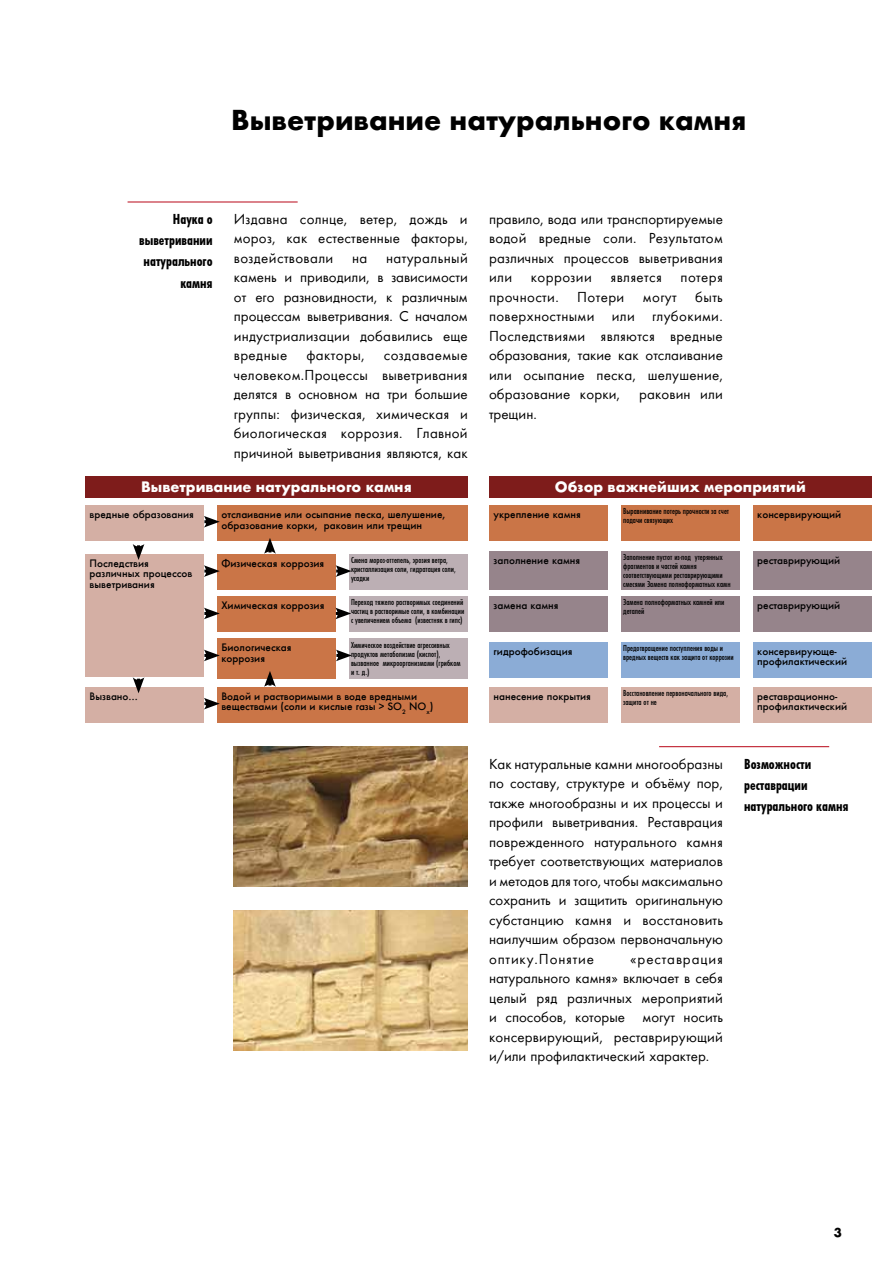
<style>
.page{position:relative;width:893px;height:1263px;background:#fff}
.page>*{position:absolute;margin:0;border:0;box-sizing:border-box;transform-origin:0 0}
.t1{font:700 30px "Futura TCY";color:#000}
.t2{font:700 15.75px "Futura TCY";color:#fff}
.t3{font:15px/19.5px "Futura TCY Boo";letter-spacing:.01em;color:#000;text-align:justify}
.t4{font:15px/21.3px "Futura TCY Bol Con";color:#000;text-align:right}
.t5{font:700 13.5px "Futura T";color:#000}
.t6{font:500 11.25px/10.2px "Futura TCY";color:#000}
.t7{font:9px/9px "Futura TCY Med Con";color:#000}
</style>
<div class="page">
<img style="left:234px;top:746px;width:234px;height:141px">
<img style="left:234px;top:910px;width:234px;height:140px">
<div style="left:217px;top:505px;width:251px;height:36px;background:#ca7547"></div>
<div style="left:217px;top:687px;width:251px;height:36px;background:#ca7547"></div>
<div style="left:217px;top:554px;width:119px;height:36px;background:#ca7547"></div>
<div style="left:217px;top:596px;width:119px;height:36px;background:#ca7547"></div>
<div style="left:217px;top:638px;width:119px;height:41px;background:#ca7547"></div>
<div style="left:349px;top:554px;width:119px;height:36px;background:#bcafb4"></div>
<div style="left:349px;top:596px;width:119px;height:36px;background:#bcafb4"></div>
<div style="left:349px;top:638px;width:119px;height:41px;background:#bcafb4"></div>
<div style="left:85px;top:505px;width:119px;height:36px;background:#d4afa4"></div>
<div style="left:85px;top:554px;width:119px;height:123px;background:#d4afa4"></div>
<div style="left:85px;top:687px;width:119px;height:36px;background:#d4afa4"></div>
<div style="left:85px;top:476px;width:383px;height:21px;background:#7e1c1b"></div>
<svg style="left:204px;top:565px;width:16px;height:12px"></svg>
<svg style="left:335px;top:565px;width:17px;height:12px"></svg>
<svg style="left:204px;top:608px;width:16px;height:11px"></svg>
<svg style="left:335px;top:608px;width:16px;height:11px"></svg>
<svg style="left:204px;top:650px;width:16px;height:11px"></svg>
<svg style="left:336px;top:650px;width:16px;height:11px"></svg>
<svg style="left:204px;top:698px;width:16px;height:11px"></svg>
<svg style="left:264px;top:671px;width:12px;height:16px"></svg>
<svg style="left:133px;top:677px;width:11px;height:16px"></svg>
<svg style="left:204px;top:516px;width:16px;height:12px"></svg>
<svg style="left:264px;top:538px;width:12px;height:16px"></svg>
<svg style="left:133px;top:544px;width:11px;height:16px"></svg>
<div style="left:621px;top:505px;width:119px;height:36px;background:#ca7547"></div>
<div style="left:621px;top:551px;width:119px;height:38px;background:#96848b"></div>
<div style="left:621px;top:596px;width:119px;height:36px;background:#96848b"></div>
<div style="left:621px;top:642px;width:119px;height:35px;background:#8bacd6"></div>
<div style="left:621px;top:687px;width:119px;height:36px;background:#d4afa4"></div>
<div style="left:753px;top:505px;width:119px;height:36px;background:#ca7547"></div>
<div style="left:753px;top:551px;width:119px;height:38px;background:#96848b"></div>
<div style="left:753px;top:596px;width:119px;height:36px;background:#96848b"></div>
<div style="left:753px;top:642px;width:119px;height:35px;background:#8bacd6"></div>
<div style="left:753px;top:687px;width:119px;height:36px;background:#d4afa4"></div>
<div style="left:489px;top:505px;width:119px;height:36px;background:#ca7547"></div>
<div style="left:489px;top:551px;width:119px;height:38px;background:#96848b"></div>
<div style="left:489px;top:596px;width:119px;height:36px;background:#96848b"></div>
<div style="left:489px;top:642px;width:119px;height:35px;background:#8bacd6"></div>
<div style="left:489px;top:687px;width:119px;height:36px;background:#d4afa4"></div>
<div style="left:489px;top:476px;width:383px;height:21px;background:#7e1c1b"></div>
<hr style="left:128px;top:202px;width:170px;height:1px;background:#b80718">
<hr style="left:659px;top:746px;width:170px;height:1px;background:#b80718">
<h1 class="t1" style="left:231px;top:103px;width:517px">Выветривание натурального камня</h1>
<p class="t4" style="left:139px;top:208px;width:75px">Наука о выветривании натурального камня</p>
<p class="t3" style="left:234px;top:209px;width:235px">Издавна солнце, ветер, дождь и мороз, как естественные факторы, воздействовали на натуральный камень и приводили, в зависимости от его разновидности, к различным процессам выветривания. С началом индустриализации добавились еще вредные</p>
<p class="t3" style="left:306px;top:346px;width:60px">факторы,</p>
<p class="t3" style="left:234px;top:346px;width:235px;text-indent:150px">создаваемые человеком.Процессы выветривания делятся в основном на три большие группы: физическая, химическая и биологическая коррозия. Главной причиной выветривания являются, как</p>
<p class="t3" style="left:489px;top:209px;width:235px">правило, вода или транспортируемые водой вредные соли. Результатом различных процессов выветривания или</p>
<p class="t3" style="left:531px;top:268px;width:62px">коррозии</p>
<p class="t3" style="left:610px;top:268px;width:53px">является</p>
<p class="t3" style="left:489px;top:268px;width:235px;text-indent:192px">потеря прочности. Потери могут быть поверхностными или глубокими.<br>Последствиями являются вредные образования, такие как отслаивание или осыпание песка, шелушение, образование корки,</p>
<p class="t3" style="left:639px;top:385px;width:85px">раковин или</p>
<p class="t3" style="left:489px;top:404px;width:49px">трещин.</p>
<p class="t2" style="left:141px;top:478px;width:272px">Выветривание натурального камня</p>
<p class="t6" style="left:90px;top:510px;width:106px">вредные образования</p>
<p class="t6" style="left:90px;top:558px;width:104px">Последствия различных процессов выветривания</p>
<p class="t6" style="left:90px;top:691px;width:50px">Вызвано…</p>
<p class="t6" style="left:221px;top:510px;width:225px">отслаивание или осыпание песка, шелушение, образование корки, раковин или трещин</p>
<p class="t6" style="left:221px;top:558px;width:104px">Физическая коррозия</p>
<p class="t6" style="left:221px;top:600px;width:104px">Химическая коррозия</p>
<p class="t6" style="left:221px;top:643px;width:72px">Биологическая коррозия</p>
<p class="t7" style="left:351px;top:556px;width:106px">Смена мороз-оттепель, эрозия ветра, кристаллизация соли, гидратация соли, усадки</p>
<p class="t7" style="left:351px;top:598px;width:115px;text-align:justify">Переход тяжело растворимых соединений частиц в растворимые соли, в комбинации с увеличением объема (известняк в гипс)</p>
<p class="t7" style="left:351px;top:640px;width:111px">Химическое воздействие агрессивных продуктов метаболизма (кислот), вызванное микроорганизмами (грибком и т. д.)</p>
<p class="t6" style="left:221px;top:691px;width:213px">Водой и растворимыми в воде вредными веществами (соли и кислые газы &gt; SO<sub>2</sub> NO<sub>x</sub>)</p>
<p class="t2" style="left:555px;top:478px;width:252px">Обзор важнейших мероприятий</p>
<p class="t6" style="left:494px;top:510px;width:89px">укрепление камня</p>
<p class="t6" style="left:494px;top:555px;width:88px">заполнение камня</p>
<p class="t6" style="left:494px;top:600px;width:67px">замена камня</p>
<p class="t6" style="left:494px;top:646px;width:80px">гидрофобизация</p>
<p class="t6" style="left:494px;top:691px;width:99px">нанесение покрытия</p>
<p class="t7" style="left:623px;top:507px;width:108px">Выравнивание потерь прочности за счет подачи связующих</p>
<p class="t7" style="left:623px;top:552px;width:109px">Заполнение пустот из-под утерянных фрагментов и частей камня соответствующими реставрирующими смесями Замена полноформатных камн</p>
<p class="t7" style="left:623px;top:598px;width:103px">Замена полноформатных камней или деталей</p>
<p class="t7" style="left:623px;top:643px;width:112px">Предотвращение поступления воды и вредных веществ как защита от коррозии</p>
<p class="t7" style="left:623px;top:689px;width:106px">Восстановление первоначального вида, защита от не</p>
<p class="t6" style="left:757px;top:510px;width:86px">консервирующий</p>
<p class="t6" style="left:757px;top:555px;width:84px">реставрирующий</p>
<p class="t6" style="left:757px;top:600px;width:84px">реставрирующий</p>
<p class="t6" style="left:757px;top:646px;width:91px">консервирующе&shy;профилактический</p>
<p class="t6" style="left:757px;top:691px;width:91px">реставрационно&shy;профилактический</p>
<p class="t3" style="left:489px;top:754px;width:235px">Как натуральные камни многообразны по составу, структуре и объёму пор, также многообразны и их процессы и профили выветривания. Реставрация поврежденного натурального камня требует соответствующих материалов и методов для того, чтобы максимально сохранить и защитить оригинальную субстанцию камня и восстановить наилучшим образом первоначальную оптику.Понятие</p>
<p class="t3" style="left:489px;top:949px;width:235px;text-indent:141px">«реставрация натурального камня» включает в себя целый ряд различных мероприятий и способов, которые могут носить консервирующий, реставрирующий и/или профилактический характер.</p>
<p class="t4" style="left:744px;top:753px;width:106px;text-align:left">Возможности реставрации натурального камня</p>
<p class="t5" style="left:834px;top:1225px;width:10px">3</p>
</div>
